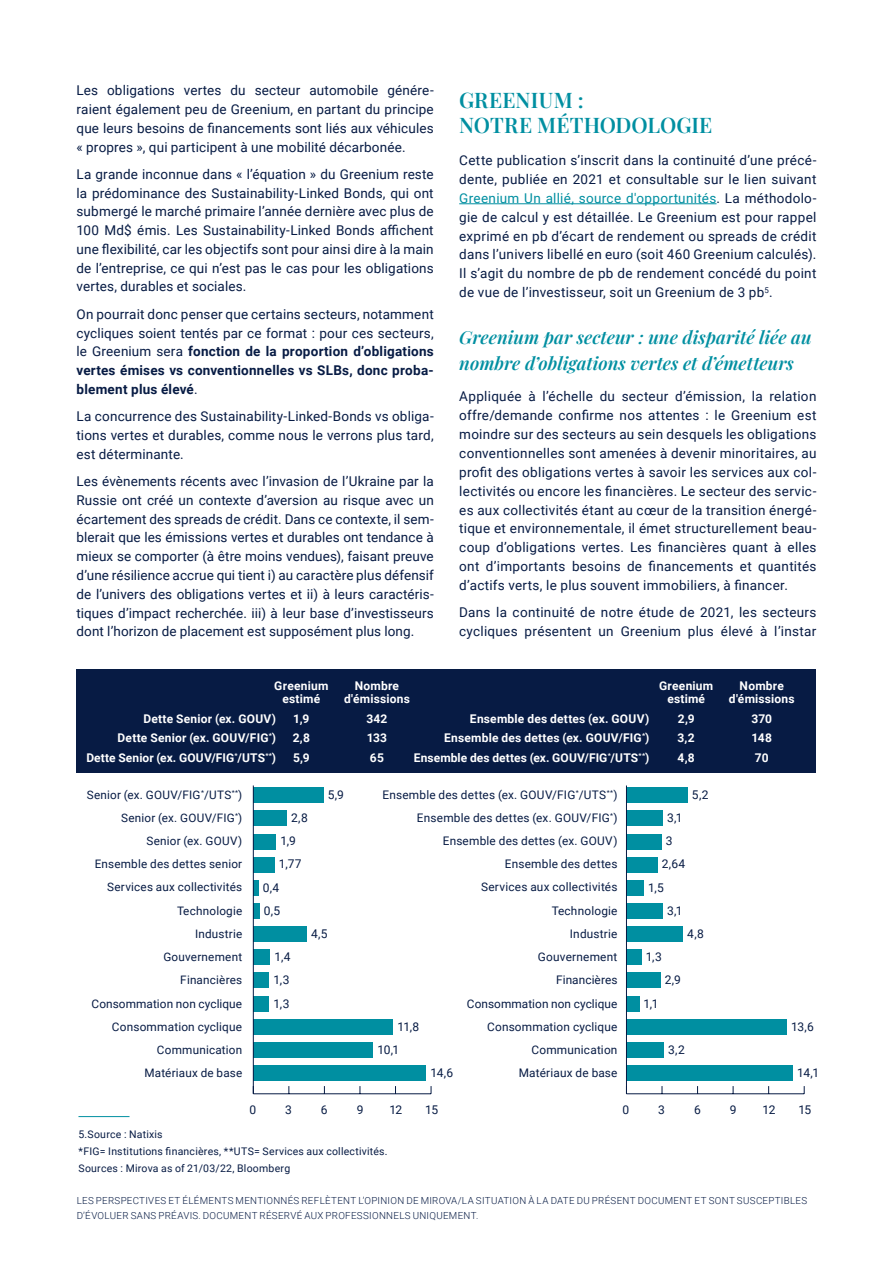
<style>
.page{position:relative;width:893px;height:1263px;background:#fff}
.page>*{position:absolute;margin:0;border:0;box-sizing:border-box;transform-origin:0 0}
.t1{font:600 21px/25.7px "Playfair Display";letter-spacing:.005em;color:#008fa1}
.t2{font:italic 600 18px/25.7px "Playfair Display";color:#008fa1}
.t3{font:13.5px/18.8px "Roboto";letter-spacing:.015em;color:#071b44;text-align:justify}
.t4{font:700 12px/19.5px "Roboto";letter-spacing:.015em;color:#fff;text-align:justify}
.t5{font:12px/23.2px "Roboto";letter-spacing:-.04em;color:#071b44;text-align:justify}
.t6{font:11.85px/23.2px "Roboto";letter-spacing:.015em;color:#071b44;text-align:right}
.t7{font:11.7px/23.2px "Roboto";letter-spacing:.02em;color:#071b44;text-align:right}
.t8{font:10.5px/16.8px "Roboto";letter-spacing:.02em;color:#071b44}
.t9{font:300 9.75px/15px "Roboto";letter-spacing:.03em;color:#071b44}
.s1{font-weight:700}
.s2{color:#008fa1}
</style>
<div class="page">
<hr style="left:459px;top:203px;width:257px;height:1px;background:#008fa1">
<div style="left:76px;top:669px;width:740px;height:104px;background:#071b44"></div>
<div style="left:253px;top:1065px;width:173px;height:16px;background:#008fa1"></div>
<div style="left:253px;top:1042px;width:120px;height:16px;background:#008fa1"></div>
<div style="left:253px;top:1019px;width:140px;height:15px;background:#008fa1"></div>
<div style="left:253px;top:996px;width:16px;height:15px;background:#008fa1"></div>
<div style="left:253px;top:972px;width:16px;height:16px;background:#008fa1"></div>
<div style="left:253px;top:949px;width:17px;height:16px;background:#008fa1"></div>
<div style="left:253px;top:926px;width:54px;height:16px;background:#008fa1"></div>
<div style="left:253px;top:903px;width:7px;height:16px;background:#008fa1"></div>
<div style="left:253px;top:880px;width:6px;height:16px;background:#008fa1"></div>
<div style="left:253px;top:857px;width:22px;height:15px;background:#008fa1"></div>
<div style="left:253px;top:834px;width:23px;height:15px;background:#008fa1"></div>
<div style="left:253px;top:810px;width:34px;height:16px;background:#008fa1"></div>
<div style="left:253px;top:787px;width:70px;height:16px;background:#008fa1"></div>
<div style="left:626px;top:1065px;width:167px;height:16px;background:#008fa1"></div>
<div style="left:626px;top:1042px;width:38px;height:16px;background:#008fa1"></div>
<div style="left:626px;top:1019px;width:161px;height:15px;background:#008fa1"></div>
<div style="left:626px;top:996px;width:13px;height:15px;background:#008fa1"></div>
<div style="left:626px;top:972px;width:34px;height:16px;background:#008fa1"></div>
<div style="left:626px;top:949px;width:16px;height:16px;background:#008fa1"></div>
<div style="left:626px;top:926px;width:57px;height:16px;background:#008fa1"></div>
<div style="left:626px;top:903px;width:37px;height:16px;background:#008fa1"></div>
<div style="left:626px;top:880px;width:18px;height:16px;background:#008fa1"></div>
<div style="left:626px;top:857px;width:31px;height:15px;background:#008fa1"></div>
<div style="left:626px;top:834px;width:36px;height:15px;background:#008fa1"></div>
<div style="left:626px;top:810px;width:37px;height:16px;background:#008fa1"></div>
<div style="left:626px;top:787px;width:62px;height:16px;background:#008fa1"></div>
<hr style="left:253px;top:1093px;width:178px;height:1px;background:#071b44">
<hr style="left:253px;top:785px;width:1px;height:309px;background:#071b44">
<hr style="left:626px;top:1093px;width:178px;height:1px;background:#071b44">
<hr style="left:626px;top:785px;width:1px;height:309px;background:#071b44">
<hr style="left:78px;top:1116px;width:52px;height:1px;background:#008fa1">
<p class="t3" style="left:77px;top:80px;width:359px">Les obligations vertes du secteur automobile génére&shy;raient également peu de Greenium, en partant du principe que leurs besoins de financements sont liés aux véhicules « propres », qui participent à une mobilité décarbonée.</p>
<p class="t3" style="left:77px;top:164px;width:359px">La grande inconnue dans « l’équation » du Greenium reste la prédominance des Sustainability-Linked Bonds, qui ont submergé le marché primaire l’année dernière avec plus de 100 Md$ émis. Les Sustainability-Linked Bonds affichent une flexibilité, car les objectifs sont pour ainsi dire à la main de l’entreprise, ce qui n’est pas le cas pour les obligations vertes, durables et sociales.</p>
<p class="t3" style="left:77px;top:304px;width:359px">On pourrait donc penser que certains secteurs, notamment cycliques soient tentés par ce format : pour ces secteurs, le Greenium sera <span class="s1">fonction de la proportion d’obligations vertes émises vs conventionnelles vs SLBs, donc proba&shy;blement plus élevé</span>.</p>
<p class="t3" style="left:77px;top:406px;width:359px">La concurrence des Sustainability-Linked-Bonds vs obliga&shy;tions vertes et durables, comme nous le verrons plus tard, est déterminante.</p>
<p class="t3" style="left:77px;top:471px;width:359px">Les évènements récents avec l’invasion de l’Ukraine par la Russie ont créé un contexte d’aversion au risque avec un écartement des spreads de crédit. Dans ce contexte, il sem&shy;blerait que les émissions vertes et durables ont tendance à mieux se comporter (à être moins vendues), faisant preuve d’une résilience accrue qui tient i) au caractère plus défensif de l’univers des obligations vertes et ii) à leurs caractéris&shy;tiques d’impact recherchée. iii) à leur base d’investisseurs dont l’horizon de placement est supposément plus long.</p>
<h1 class="t1" style="left:459px;top:85px;width:255px">GREENIUM :<br>NOTRE MÉTHODOLOGIE</h1>
<p class="t3" style="left:459px;top:150px;width:359px">Cette publication s’inscrit dans la continuité d’une précé&shy;dente, publiée en 2021 et consultable sur le lien suivant <span class="s2">Greenium Un allié, source d'opportunités</span>. La méthodolo&shy;gie de calcul y est détaillée. Le Greenium est pour rappel exprimé en pb d’écart de rendement ou spreads de crédit dans l’univers libellé en euro (soit 460 Greenium calculés).<br>Il s’agit du nombre de pb de rendement concédé du point de vue de l’investisseur, soit un Greenium de 3 pb<sup>5</sup>.</p>
<h2 class="t2" style="left:459px;top:323px;width:354px">Greenium par secteur : une disparité liée au nombre d’obligations vertes et d’émetteurs</h2>
<p class="t3" style="left:459px;top:387px;width:359px">Appliquée à l’échelle du secteur d’émission, la relation offre/demande confirme nos attentes : le Greenium est moindre sur des secteurs au sein desquels les obligations conventionnelles sont amenées à devenir minoritaires, au profit des obligations vertes à savoir les services aux col&shy;lectivités ou encore les financières. Le secteur des servic&shy;es aux collectivités étant au cœur de la transition énergé&shy;tique et environnementale, il émet structurellement beau&shy;coup d’obligations vertes. Les financières quant à elles ont d’importants besoins de financements et quantités d’actifs verts, le plus souvent immobiliers, à financer.</p>
<p class="t3" style="left:459px;top:603px;width:359px">Dans la continuité de notre étude de 2021, les secteurs cycliques présentent un Greenium plus élevé à l’instar</p>
<p class="t4" style="left:274px;top:678px;width:56px;line-height:13.5px;text-align:center">Greenium estimé</p>
<p class="t4" style="left:344px;top:678px;width:67px;line-height:13.5px;text-align:center">Nombre d'émissions</p>
<p class="t4" style="left:659px;top:678px;width:56px;line-height:13.5px;text-align:center">Greenium estimé</p>
<p class="t4" style="left:729px;top:678px;width:67px;line-height:13.5px;text-align:center">Nombre d'émissions</p>
<p class="t4" style="left:86px;top:708px;width:191px;text-align:right">Dette Senior (ex. GOUV)<br>Dette Senior (ex. GOUV/FIG<sup>*</sup>)<br>Dette Senior (ex. GOUV/FIG<sup>*</sup>/UTS<sup>**</sup>)</p>
<p class="t4" style="left:293px;top:708px;width:19px">1,9<br>2,8<br>5,9</p>
<p class="t4" style="left:366px;top:708px;width:22px">342<br>133<br>65</p>
<p class="t4" style="left:414px;top:708px;width:237px;text-align:right">Ensemble des dettes (ex. GOUV)<br>Ensemble des dettes (ex. GOUV/FIG<sup>*</sup>)<br>Ensemble des dettes (ex. GOUV/FIG<sup>*</sup>/UTS<sup>**</sup>)</p>
<p class="t4" style="left:678px;top:708px;width:19px">2,9<br>3,2<br>4,8</p>
<p class="t4" style="left:751px;top:708px;width:22px">370<br>148<br>70</p>
<p class="t7" style="left:87px;top:782px;width:157px">Senior (ex. GOUV/FIG<sup>*</sup>/UTS<sup>**</sup>)<br>Senior (ex. GOUV/FIG<sup>*</sup>)<br>Senior (ex. GOUV)<br>Ensemble des dettes senior<br>Services aux collectivités<br>Technologie<br>Industrie<br>Gouvernement<br>Financières</p>
<p class="t6" style="left:92px;top:991px;width:152px">Consommation non cyclique<br>Consommation cyclique</p>
<p class="t7" style="left:144px;top:1038px;width:99px">Communication<br>Matériaux de base</p>
<p class="t5" style="left:291px;top:806px;width:18px">2,8</p>
<p class="t5" style="left:280px;top:829px;width:17px">1,9</p>
<p class="t5" style="left:279px;top:852px;width:24px">1,77</p>
<p class="t5" style="left:263px;top:875px;width:18px">0,4</p>
<p class="t5" style="left:264px;top:898px;width:18px">0,5</p>
<p class="t5" style="left:328px;top:782px;width:18px">5,9</p>
<p class="t5" style="left:273px;top:945px;width:19px">1,4<br>1,3<br>1,3</p>
<p class="t5" style="left:311px;top:922px;width:18px">4,5</p>
<p class="t6" style="left:382px;top:782px;width:236px">Ensemble des dettes (ex. GOUV/FIG<sup>*</sup>/UTS<sup>**</sup>)<br>Ensemble des dettes (ex. GOUV/FIG<sup>*</sup>)<br>Ensemble des dettes (ex. GOUV)<br>Ensemble des dettes<br>Services aux collectivités<br>Technologie<br>Industrie<br>Gouvernement<br>Financières<br>Consommation non cyclique<br>Consommation cyclique<br>Communication<br>Matériaux de base</p>
<p class="t5" style="left:377px;top:1014px;width:44px;text-indent:20px">11,8<br>10,1</p>
<p class="t5" style="left:430px;top:1061px;width:24px">14,6</p>
<p class="t5" style="left:692px;top:782px;width:18px">5,2</p>
<p class="t5" style="left:667px;top:806px;width:17px">3,1</p>
<p class="t5" style="left:666px;top:829px;width:8px">3</p>
<p class="t5" style="left:662px;top:852px;width:25px">2,64</p>
<p class="t5" style="left:648px;top:875px;width:17px">1,5</p>
<p class="t5" style="left:667px;top:898px;width:17px">3,1</p>
<p class="t5" style="left:646px;top:945px;width:17px">1,3</p>
<p class="t5" style="left:687px;top:922px;width:18px">4,8</p>
<p class="t5" style="left:643px;top:991px;width:16px">1,1</p>
<p class="t5" style="left:665px;top:968px;width:18px">2,9</p>
<p class="t5" style="left:668px;top:1038px;width:18px">3,2</p>
<p class="t5" style="left:791px;top:1014px;width:24px">13,6</p>
<p class="t5" style="left:797px;top:1061px;width:23px">14,1</p>
<p class="t5" style="left:249px;top:1098px;width:8px">0</p>
<p class="t5" style="left:285px;top:1098px;width:8px">3</p>
<p class="t5" style="left:321px;top:1098px;width:8px">6</p>
<p class="t5" style="left:357px;top:1098px;width:8px">9</p>
<p class="t5" style="left:389px;top:1098px;width:14px">12</p>
<p class="t5" style="left:425px;top:1098px;width:14px">15</p>
<p class="t8" style="left:78px;top:1126px;width:311px">5.Source : Natixis<br>*FIG= Institutions financières, **UTS= Services aux collectivités.<br>Sources : Mirova as of 21/03/22, Bloomberg</p>
<p class="t5" style="left:622px;top:1098px;width:8px">0</p>
<p class="t5" style="left:658px;top:1098px;width:8px">3</p>
<p class="t5" style="left:694px;top:1098px;width:8px">6</p>
<p class="t5" style="left:730px;top:1098px;width:8px">9</p>
<p class="t5" style="left:762px;top:1098px;width:14px">12</p>
<p class="t5" style="left:798px;top:1098px;width:14px">15</p>
<p class="t9" style="left:77px;top:1193px;width:732px">LES PERSPECTIVES ET ÉLÉMENTS MENTIONNÉS REFLÈTENT L’OPINION DE MIROVA/LA SITUATION À LA DATE DU PRÉSENT DOCUMENT ET SONT SUSCEPTIBLES<br>D’ÉVOLUER SANS PRÉAVIS. DOCUMENT RÉSERVÉ AUX PROFESSIONNELS UNIQUEMENT.</p>
</div>
